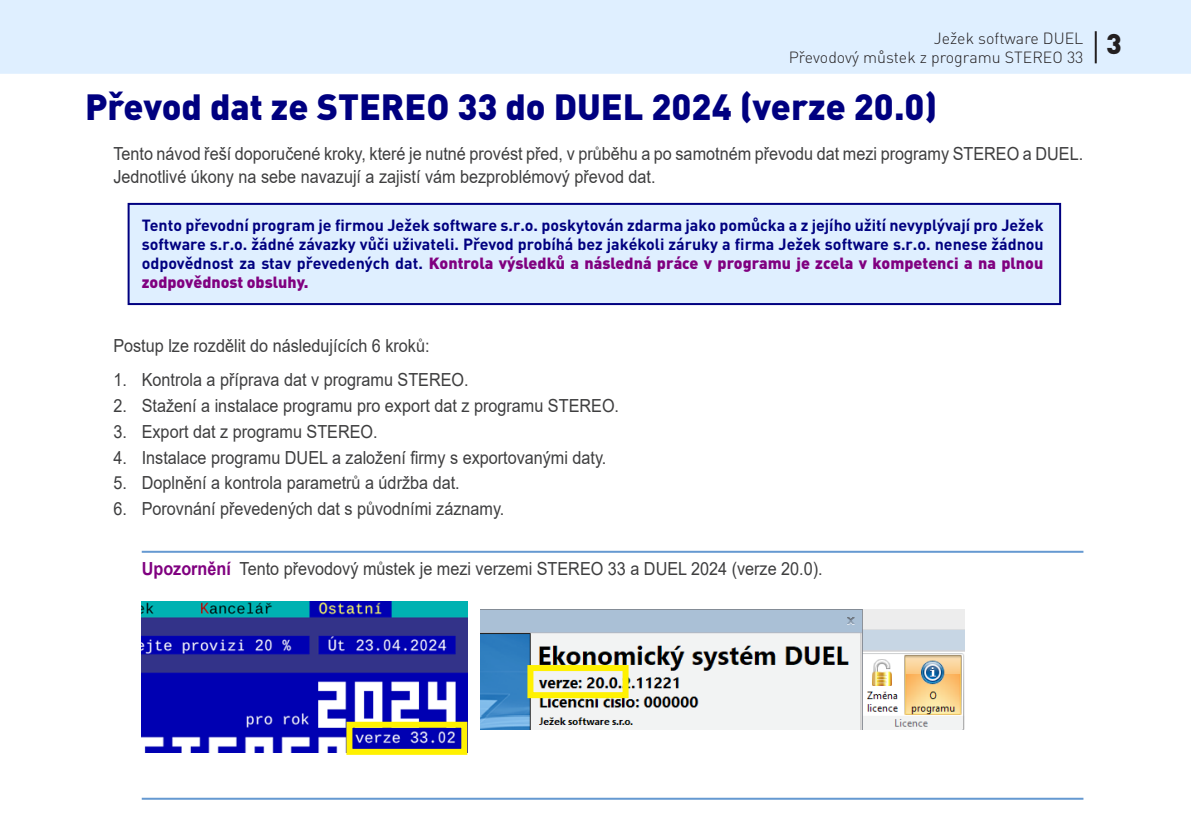
<style>
.page{position:relative;width:1191px;height:840px;background:#fff}
.page>*{position:absolute;margin:0;border:0;box-sizing:border-box;transform-origin:0 0}
.t1{font:900 36px "DINCE";color:#000080}
.t2{font:900 28px "DINCE";color:#231f20}
.t3{font:18px/23px "Arial";color:#3e3e3f;scale:.9 1}
.t4{font:700 16px/19.2px "DINCE";color:#000080;text-align:justify}
.t5{font:300 16px/19.2px "DINCE";color:#231f20;text-align:right}
.s1{font-weight:900;color:#800080}
.s2{font-weight:700;color:#800080}
</style>
<div class="page">
<div style="left:128px;top:203px;width:933px;height:102px;background:#dfefff;border:2px solid #000080"></div>
<div style="left:0;top:0;width:1191px;height:74px;background:#dfefff"></div>
<hr style="left:1094px;top:31px;width:2px;height:32px;background:#231f20">
<hr style="left:142px;top:550px;width:941px;height:2px;background:#6599d1">
<hr style="left:142px;top:797px;width:941px;height:2px;background:#6599d1">
<img style="left:142px;top:601px;width:326px;height:150px">
<img style="left:480px;top:609px;width:484px;height:119px">
<div style="left:346px;top:721px;width:121px;height:33px;border:6px solid #fff101"></div>
<div style="left:527px;top:664px;width:101px;height:33px;border:6px solid #fff101"></div>
<p class="t5" style="left:789px;top:28px;width:296px">Ježek software DUEL<br>Převodový můstek z programu STEREO 33</p>
<h1 class="t1" style="left:85px;top:83px;width:854px">Převod dat ze STEREO 33 do DUEL 2024 (verze 20.0)</h1>
<p class="t3" style="left:113px;top:142px;width:1079px">Tento návod řeší doporučené kroky, které je nutné provést před, v průběhu a po samotném převodu dat mezi programy STEREO a DUEL.<br>Jednotlivé úkony na sebe navazují a zajistí vám bezproblémový převod dat.</p>
<p class="t4" style="left:142px;top:215px;width:903px">Tento převodní program je firmou Ježek software s.r.o. poskytován zdarma jako pomůcka a z jejího užití nevyplývají pro Ježek software s.r.o. žádné závazky vůči uživateli. Převod probíhá bez jakékoli záruky a firma Ježek software s.r.o. nenese žádnou odpovědnost za stav převedených dat. <span class="s1">Kontrola výsledků a následná práce v programu je zcela v kompetenci a na plnou zodpovědnost obsluhy.</span></p>
<p class="t3" style="left:113px;top:333px;width:353px">Postup lze rozdělit do následujících 6 kroků:</p>
<p class="t3" style="left:113px;top:368px;width:396px">1. Kontrola a příprava dat v programu STEREO.</p>
<p class="t3" style="left:113px;top:393px;width:563px">2. Stažení a instalace programu pro export dat z programu STEREO.</p>
<p class="t3" style="left:113px;top:419px;width:295px">3. Export dat z programu STEREO.</p>
<p class="t3" style="left:113px;top:445px;width:549px">4. Instalace programu DUEL a založení firmy s exportovanými daty.</p>
<p class="t3" style="left:113px;top:471px;width:386px">5. Doplnění a kontrola parametrů a údržba dat.</p>
<p class="t3" style="left:113px;top:497px;width:436px">6. Porovnání převedených dat s původními záznamy.</p>
<p class="t3" style="left:142px;top:557px;width:758px"><span class="s2">Upozornění</span> Tento převodový můstek je mezi verzemi STEREO 33 a DUEL 2024 (verze 20.0).</p>
<h2 class="t2" style="left:1106px;top:25px;width:17px">3</h2>
</div>
